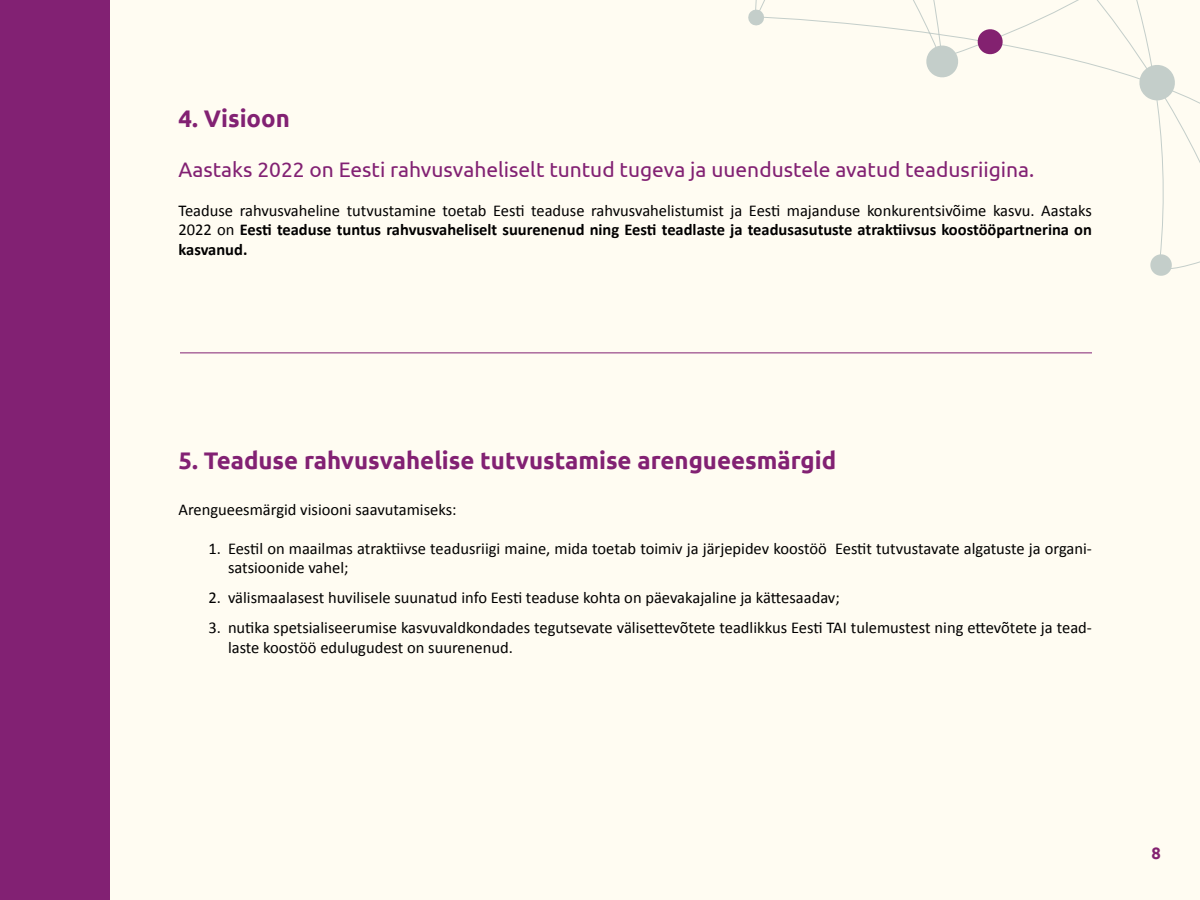
<style>
.page{position:relative;width:1200px;height:900px;background:#fffcf2}
.page>*{position:absolute;margin:0;border:0;box-sizing:border-box;transform-origin:0 0}
.t1{font:700 24px "Ubuntu";color:#822173}
.t2{font:21px "Ubuntu";color:#822173}
.t3{font:16.5px/19.5px "Calibri";color:#000}
.t4{font:700 16.5px "Ubuntu";color:#832170}
.s1{font-weight:700}
</style>
<div class="page">
<div style="left:0;top:0;width:110px;height:900px;background:#822173"></div>
<svg style="left:1154px;top:273px;width:14px;height:3px"></svg>
<svg style="left:748px;top:0;width:452px;height:273px"></svg>
<svg style="left:976px;top:28px;width:28px;height:28px"></svg>
<hr style="left:180px;top:352px;width:912px;height:1px;background:#822173">
<h1 class="t1" style="left:178px;top:104px;width:113px">4. Visioon</h1>
<p class="t2" style="left:178px;top:157px;width:857px">Aastaks 2022 on Eesti rahvusvaheliselt tuntud tugeva ja uuendustele avatud teadusriigina.</p>
<p class="t3" style="left:178px;top:200px;width:915px;text-align:justify">Teaduse rahvusvaheline tutvustamine toetab Eesti teaduse rahvusvahelistumist ja Eesti majanduse konkurentsivõime kasvu. Aastaks 2022 on <span class="s1">Eesti teaduse tuntus rahvusvaheliselt suurenenud ning Eesti teadlaste ja teadusasutuste atraktiivsus koostööpartnerina on kasvanud.</span></p>
<h1 class="t1" style="left:178px;top:446px;width:659px">5. Teaduse rahvusvahelise tutvustamise arengueesmärgid</h1>
<p class="t3" style="left:178px;top:499px;width:280px">Arengueesmärgid visiooni saavutamiseks:</p>
<p class="t3" style="left:228px;top:538px;width:865px;text-indent:-20px">1. Eestil on maailmas atraktiivse teadusriigi maine, mida toetab toimiv ja järjepidev koostöö Eestit tutvustavate algatuste ja organi&shy;satsioonide vahel;</p>
<p class="t3" style="left:208px;top:587px;width:633px">2. välismaalasest huvilisele suunatud info Eesti teaduse kohta on päevakajaline ja kättesaadav;</p>
<p class="t3" style="left:228px;top:617px;width:865px;text-indent:-20px">3. nutika spetsialiseerumise kasvuvaldkondades tegutsevate välisettevõtete teadlikkus Eesti TAI tulemustest ning ettevõtete ja tead&shy;laste koostöö edulugudest on suurenenud.</p>
<p class="t4" style="left:1152px;top:843px;width:11px">8</p>
</div>
